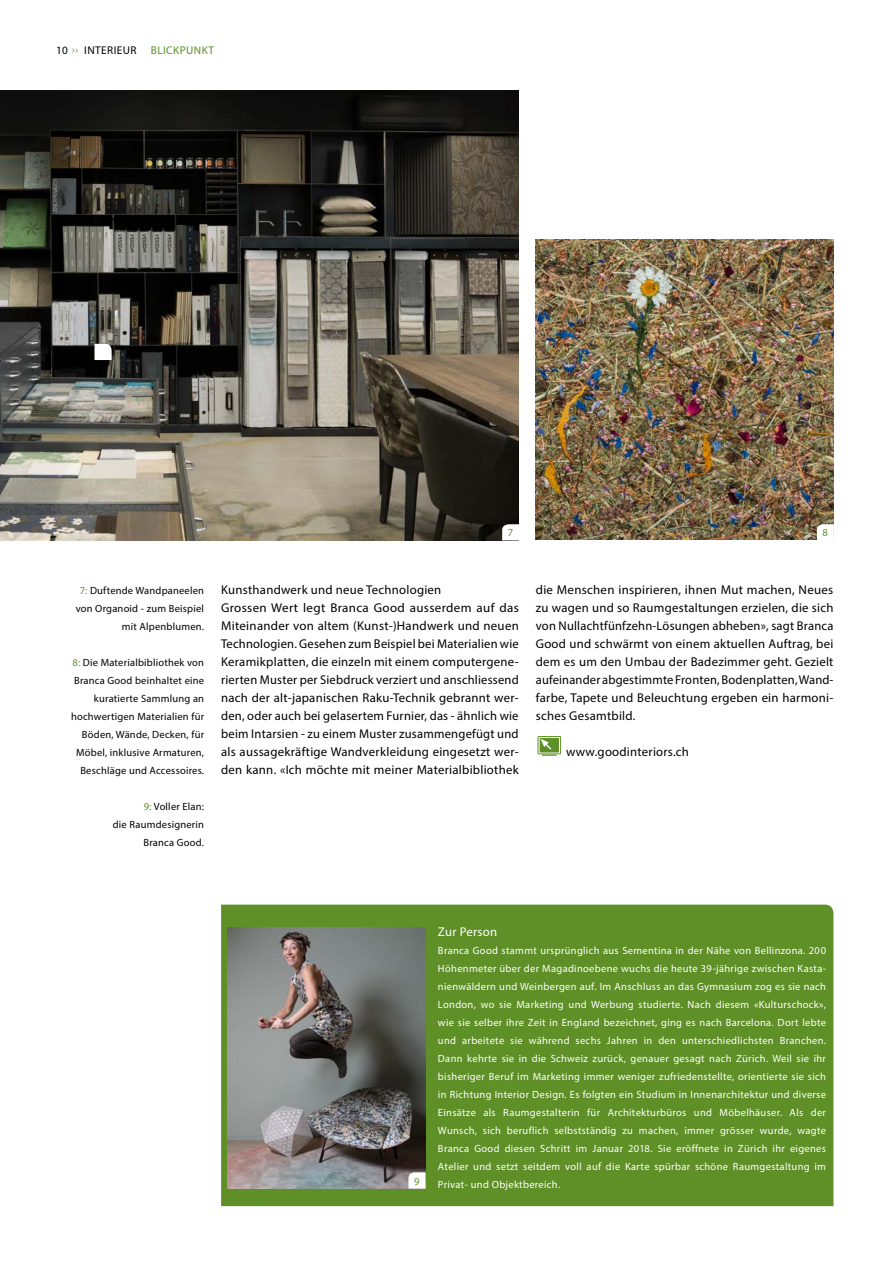
<style>
.page{position:relative;width:893px;height:1263px;background:#fff}
.page>*{position:absolute;margin:0;border:0;box-sizing:border-box;transform-origin:0 0}
.t1{font:12.75px/18px "Myriad Pro";letter-spacing:.02em;color:#000}
.t2{font:12.75px "Myriad Pro";letter-spacing:.02em;color:#fff}
.t3{font:11.25px "Myriad Pro";letter-spacing:.04em;color:#000}
.t4{font:11.25px "Myriad Pro";letter-spacing:.04em;color:#5e9027}
.t5{font:10.5px/18px "Myriad Pro";letter-spacing:.03em;color:#fff;text-align:justify}
.t6{font:10.5px/18px "Myriad Pro";letter-spacing:.02em;color:#000;text-align:right}
.t7{font:10.5px "Myriad Pro";color:#5e9027}
.s1{font-size:10.5px;color:#5e9027}
.s2{color:#5e9027}
</style>
<div class="page">
<img style="left:0;top:90px;width:519px;height:450px">
<img style="left:536px;top:240px;width:297px;height:300px">
<svg style="left:94px;top:344px;width:18px;height:16px"></svg>
<div style="left:538px;top:736px;width:23px;height:18px;border:1px solid #5e9027"></div>
<div style="left:540px;top:738px;width:19px;height:14px;background:#5e9027"></div>
<svg style="left:540px;top:739px;width:17px;height:17px"></svg>
<div style="left:221px;top:905px;width:612px;height:301px;background:#5e9027"></div>
<img style="left:228px;top:927px;width:197px;height:261px">
<svg style="left:502px;top:524px;width:17px;height:16px"></svg>
<svg style="left:817px;top:524px;width:17px;height:16px"></svg>
<svg style="left:408px;top:1172px;width:17px;height:16px"></svg>
<p class="t3" style="left:56px;top:43px;width:82px">10 <span class="s1">››</span> INTERIEUR</p>
<p class="t4" style="left:151px;top:43px;width:65px">BLICKPUNKT</p>
<p class="t7" style="left:508px;top:526px;width:7px">7</p>
<p class="t7" style="left:822px;top:526px;width:7px">8</p>
<p class="t6" style="left:76px;top:581px;width:130px"><span class="s2">7:</span> Duftende Wandpaneelen von Organoid - zum Beispiel mit Alpenblumen.</p>
<p class="t6" style="left:71px;top:653px;width:135px"><span class="s2">8:</span> Die Materialbibliothek von<br>Branca Good beinhaltet eine kuratierte Sammlung an hochwertigen Materialien für<br>Böden, Wände, Decken, für<br>Möbel, inklusive Armaturen,<br>Beschläge und Accessoires.</p>
<p class="t6" style="left:113px;top:797px;width:93px"><span class="s2">9:</span> Voller Elan:<br>die Raumdesignerin<br>Branca Good.</p>
<p class="t1" style="left:221px;top:581px;width:299px">Kunsthandwerk und neue Technologien<br>Grossen Wert legt Branca Good ausserdem auf das Miteinander von altem (Kunst-)Handwerk und neuen Technologien. Gesehen zum Beispiel bei Materialien wie Keramikplatten, die einzeln mit einem computergene&shy;rierten Muster per Siebdruck verziert und anschliessend nach der alt-japanischen Raku-Technik gebrannt wer&shy;den, oder auch bei gelasertem Furnier, das - ähnlich wie beim Intarsien - zu einem Muster zusammengefügt und als aussagekräftige Wandverkleidung eingesetzt wer&shy;den kann. «Ich möchte mit meiner Materialbibliothek</p>
<p class="t1" style="left:536px;top:581px;width:299px;text-align:justify">die Menschen inspirieren, ihnen Mut machen, Neues zu wagen und so Raumgestaltungen erzielen, die sich von Nullachtfünfzehn-Lösungen abheben», sagt Branca Good und schwärmt von einem aktuellen Auftrag, bei dem es um den Umbau der Badezimmer geht. Gezielt aufeinander abgestimmte Fronten, Bodenplatten, Wand&shy;farbe, Tapete und Beleuchtung ergeben ein harmoni&shy;sches Gesamtbild.</p>
<p class="t1" style="left:566px;top:743px;width:125px">www.goodinteriors.ch</p>
<p class="t7" style="left:414px;top:1174px;width:7px">9</p>
<p class="t2" style="left:438px;top:924px;width:61px">Zur Person</p>
<p class="t5" style="left:438px;top:941px;width:390px">Branca Good stammt ursprünglich aus Sementina in der Nähe von Bellinzona. 200<br>Höhenmeter über der Magadinoebene wuchs die heute 39-jährige zwischen Kasta&shy;nienwäldern und Weinbergen auf. Im Anschluss an das Gymnasium zog es sie nach London, wo sie Marketing und Werbung studierte. Nach diesem «Kulturschock», wie sie selber ihre Zeit in England bezeichnet, ging es nach Barcelona. Dort lebte und arbeitete sie während sechs Jahren in den unterschiedlichsten Branchen.<br>Dann kehrte sie in die Schweiz zurück, genauer gesagt nach Zürich. Weil sie ihr bisheriger Beruf im Marketing immer weniger zufriedenstellte, orientierte sie sich in Richtung Interior Design. Es folgten ein Studium in Innenarchitektur und diverse Einsätze als Raumgestalterin für Architekturbüros und Möbelhäuser. Als der Wunsch, sich beruflich selbstständig zu machen, immer grösser wurde, wagte Branca Good diesen Schritt im Januar 2018. Sie eröffnete in Zürich ihr eigenes Atelier und setzt seitdem voll auf die Karte spürbar schöne Raumgestaltung im Privat- und Objektbereich.</p>
</div>
